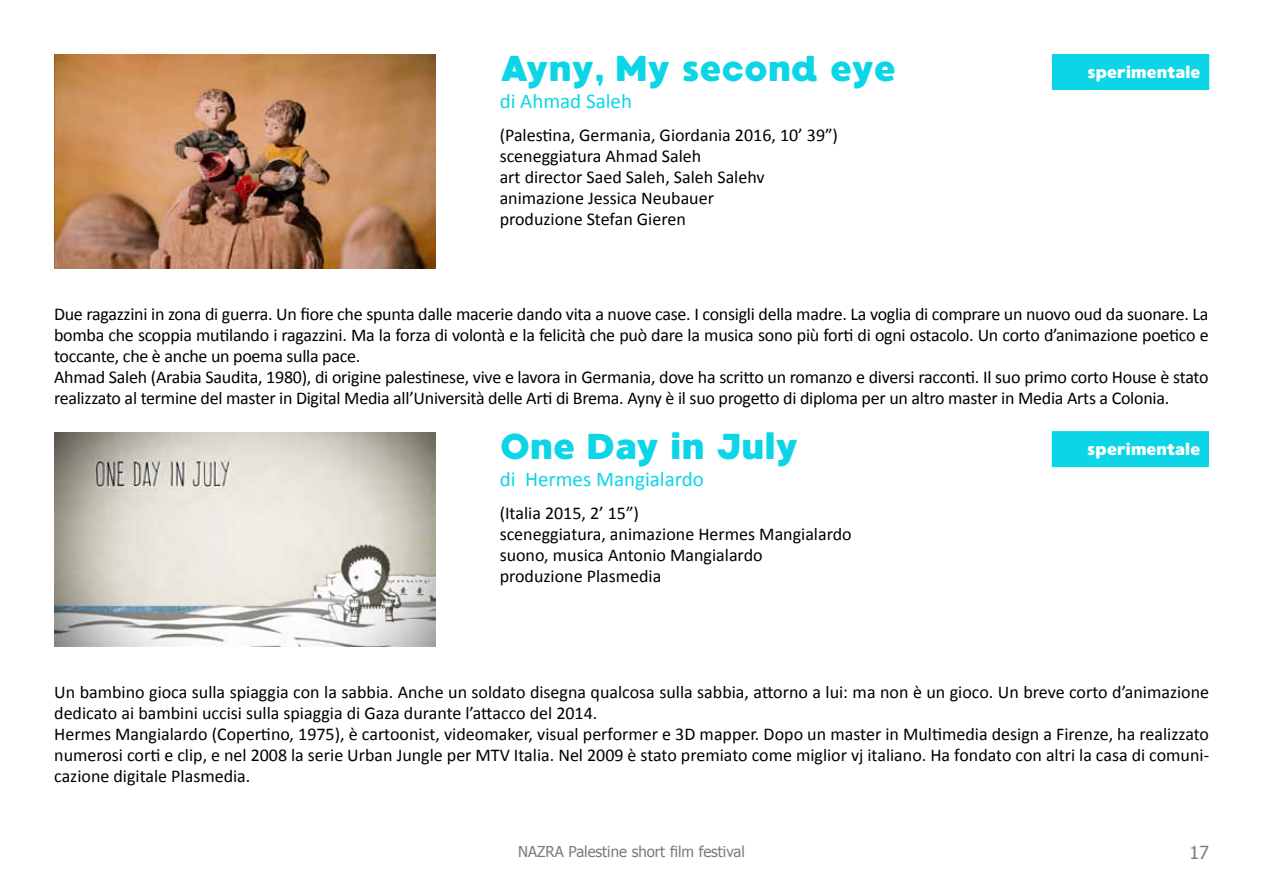
<style>
.page{position:relative;width:1263px;height:893px;background:#fff}
.page>*{position:absolute;margin:0;border:0;box-sizing:border-box;transform-origin:0 0}
.t1{font:36px "MADE Waffle Soft";letter-spacing:-.02em;color:#0bd5e7}
.t2{font:21px "Calibri";color:#0bd5e7}
.t3{font:18px/21px "Calibri";letter-spacing:-.01em;color:#000}
.t4{font:18px "Tahoma";color:#7b7c7e}
.t5{font:16.5px "MADE Waffle Soft";letter-spacing:-.01em;color:#fff}
.t6{font:15px "Tahoma";color:#7b7c7e}
</style>
<div class="page">
<img style="left:54px;top:54px;width:382px;height:215px">
<img style="left:54px;top:432px;width:382px;height:215px">
<div style="left:1052px;top:54px;width:157px;height:36px;background:#0bd5e7"></div>
<div style="left:1052px;top:431px;width:157px;height:36px;background:#0bd5e7;border:2px solid #0bd5e7"></div>
<h1 class="t1" style="left:500px;top:46px;width:398px">Ayny, My second eye</h1>
<p class="t2" style="left:500px;top:92px;width:134px">di Ahmad Saleh</p>
<p class="t3" style="left:500px;top:126px;width:340px">(Palestina, Germania, Giordania 2016, 10’ 39”) sceneggiatura Ahmad Saleh<br>art director Saed Saleh, Saleh Salehv animazione Jessica Neubauer<br>produzione Stefan Gieren</p>
<p class="t5" style="left:1087px;top:62px;width:115px">sperimentale</p>
<p class="t3" style="left:54px;top:305px;width:1156px">Due ragazzini in zona di guerra. Un fiore che spunta dalle macerie dando vita a nuove case. I consigli della madre. La voglia di comprare un nuovo oud da suonare. La bomba che scoppia mutilando i ragazzini. Ma la forza di volontà e la felicità che può dare la musica sono più forti di ogni ostacolo. Un corto d’animazione poetico e toccante, che è anche un poema sulla pace.<br>Ahmad Saleh (Arabia Saudita, 1980), di origine palestinese, vive e lavora in Germania, dove ha scritto un romanzo e diversi racconti. Il suo primo corto House è stato realizzato al termine del master in Digital Media all’Università delle Arti di Brema. Ayny è il suo progetto di diploma per un altro master in Media Arts a Colonia.</p>
<h1 class="t1" style="left:500px;top:424px;width:301px">One Day in July</h1>
<p class="t2" style="left:500px;top:470px;width:206px">di Hermes Mangialardo</p>
<p class="t3" style="left:500px;top:504px;width:354px">(Italia 2015, 2’ 15”)<br>sceneggiatura, animazione Hermes Mangialardo suono, musica Antonio Mangialardo<br>produzione Plasmedia</p>
<p class="t5" style="left:1087px;top:439px;width:115px">sperimentale</p>
<p class="t3" style="left:54px;top:683px;width:1156px">Un bambino gioca sulla spiaggia con la sabbia. Anche un soldato disegna qualcosa sulla sabbia, attorno a lui: ma non è un gioco. Un breve corto d’animazione dedicato ai bambini uccisi sulla spiaggia di Gaza durante l’attacco del 2014.<br>Hermes Mangialardo (Copertino, 1975), è cartoonist, videomaker, visual performer e 3D mapper. Dopo un master in Multimedia design a Firenze, ha realizzato numerosi corti e clip, e nel 2008 la serie Urban Jungle per MTV Italia. Nel 2009 è stato premiato come miglior vj italiano. Ha fondato con altri la casa di comuni&shy;cazione digitale Plasmedia.</p>
<p class="t6" style="left:518px;top:842px;width:228px">NAZRA Palestine short film festival</p>
<p class="t4" style="left:1189px;top:841px;width:21px">17</p>
</div>
